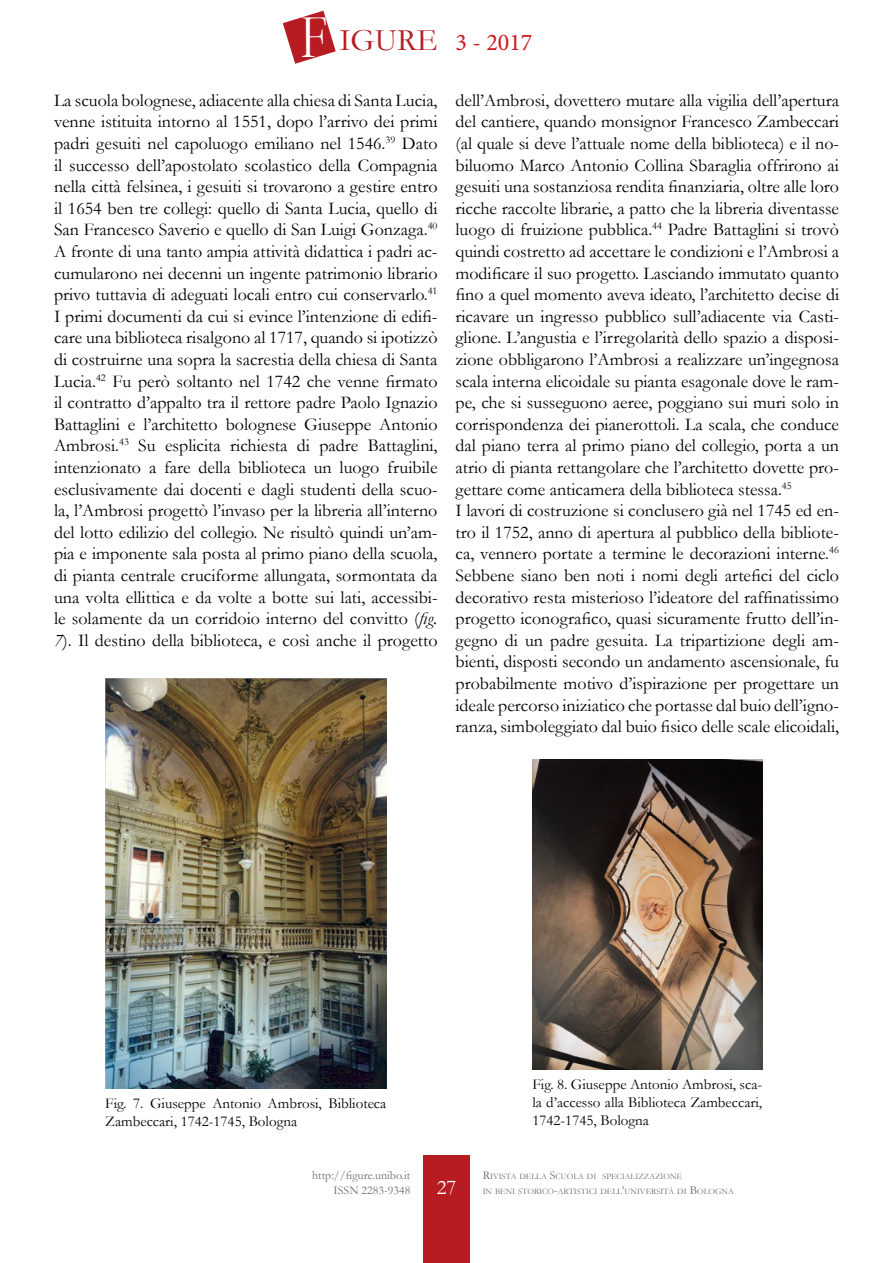
<style>
.page{position:relative;width:893px;height:1263px;background:#fff}
.page>*{position:absolute;margin:0;border:0;box-sizing:border-box;transform-origin:0 0}
.t1{font:24px "Minion Pro";color:#cd1719}
.t2{font:21px "Garamond";color:#fff}
.t3{font:18px/21.6px "Garamond";color:#000;text-align:justify}
.t4{font:15px/18px "Garamond";color:#000}
.t5{font:12px/14.4px "Garamond";color:#6d6d6c;text-align:right}
.t6{font:8.4px "Garamond";color:#6d6d6c}
.s1{font-family:"Garamond";font-size:63.3px;color:#fff}
.s2{font-family:"Garamond";font-size:31.5px;color:#b71c22}
.s3{font-style:italic}
.s4{font-size:12px}
</style>
<div class="page">
<div style="left:423px;top:1155px;width:46px;height:108px;background:#b71c22"></div>
<svg style="left:283px;top:11px;width:53px;height:53px"></svg>
<img style="left:105px;top:678px;width:281px;height:410px">
<img style="left:532px;top:760px;width:230px;height:310px">
<h1 class="t1" style="left:301px;top:27px;width:233px"><span class="s1">F</span> <span class="s2">IGURE</span> 3 - 2017</h1>
<p class="t3" style="left:54px;top:91px;width:385px">La scuola bolognese, adiacente alla chiesa di Santa Lucia, venne istituita intorno al 1551, dopo l’arrivo dei primi padri gesuiti nel capoluogo emiliano nel 1546.<sup>39</sup> Dato il successo dell’apostolato scolastico della Compagnia nella città felsinea, i gesuiti si trovarono a gestire entro il 1654 ben tre collegi: quello di Santa Lucia, quello di San Francesco Saverio e quello di San Luigi Gonzaga.<sup>40<br></sup>A fronte di una tanto ampia attività didattica i padri ac&shy;cumularono nei decenni un ingente patrimonio librario privo tuttavia di adeguati locali entro cui conservarlo.<sup>41<br></sup>I primi documenti da cui si evince l’intenzione di edifi&shy;care una biblioteca risalgono al 1717, quando si ipotizzò di costruirne una sopra la sacrestia della chiesa di Santa Lucia.<sup>42</sup> Fu però soltanto nel 1742 che venne firmato il contratto d’appalto tra il rettore padre Paolo Ignazio Battaglini e l’architetto bolognese Giuseppe Antonio Ambrosi.<sup>43</sup> Su esplicita richiesta di padre Battaglini, intenzionato a fare della biblioteca un luogo fruibile esclusivamente dai docenti e dagli studenti della scuo&shy;la, l’Ambrosi progettò l’invaso per la libreria all’interno del lotto edilizio del collegio. Ne risultò quindi un’am&shy;pia e imponente sala posta al primo piano della scuola, di pianta centrale cruciforme allungata, sormontata da una volta ellittica e da volte a botte sui lati, accessibi&shy;le solamente da un corridoio interno del convitto (<span class="s3">fig.<br>7</span>). Il destino della biblioteca, e così anche il progetto</p>
<p class="t3" style="left:455px;top:91px;width:385px;text-align:left">dell’Ambrosi, dovettero mutare alla vigilia dell’apertura del cantiere, quando monsignor Francesco Zambeccari (al quale si deve l’attuale nome della biblioteca) e il no&shy;biluomo Marco Antonio Collina Sbaraglia offrirono ai gesuiti una sostanziosa rendita finanziaria, oltre alle loro ricche raccolte librarie, a patto che la libreria diventasse luogo di fruizione pubblica.<sup>44</sup> Padre Battaglini si trovò quindi costretto ad accettare le condizioni e l’Ambrosi a modificare il suo progetto. Lasciando immutato quanto fino a quel momento aveva ideato, l’architetto decise di ricavare un ingresso pubblico sull’adiacente via Casti&shy;glione. L’angustia e l’irregolarità dello spazio a disposi&shy;zione obbligarono l’Ambrosi a realizzare un’ingegnosa scala interna elicoidale su pianta esagonale dove le ram&shy;pe, che si susseguono aeree, poggiano sui muri solo in corrispondenza dei pianerottoli. La scala, che conduce dal piano terra al primo piano del collegio, porta a un atrio di pianta rettangolare che l’architetto dovette pro&shy;gettare come anticamera della biblioteca stessa.<sup>45<br></sup>I lavori di costruzione si conclusero già nel 1745 ed en&shy;tro il 1752, anno di apertura al pubblico della bibliote&shy;ca, vennero portate a termine le decorazioni interne.<sup>46<br></sup>Sebbene siano ben noti i nomi degli artefici del ciclo decorativo resta misterioso l’ideatore del raffinatissimo progetto iconografico, quasi sicuramente frutto dell’in&shy;gegno di un padre gesuita. La tripartizione degli am&shy;bienti, disposti secondo un andamento ascensionale, fu probabilmente motivo d’ispirazione per progettare un ideale percorso iniziatico che portasse dal buio dell’igno&shy;ranza, simboleggiato dal buio fisico delle scale elicoidali,</p>
<p class="t4" style="left:105px;top:1095px;width:283px">Fig. 7. Giuseppe Antonio Ambrosi, Biblioteca<br>Zambeccari, 1742-1745, Bologna</p>
<p class="t4" style="left:532px;top:1077px;width:231px;text-align:justify">Fig. 8. Giuseppe Antonio Ambrosi, sca&shy;la d’accesso alla Biblioteca Zambeccari, 1742-1745, Bologna</p>
<p class="t5" style="left:312px;top:1169px;width:100px">http://figure.unibo.it<br>ISSN 2283-9348</p>
<p class="t6" style="left:483px;top:1173px;width:201px"><span class="s4">R</span>IVISTA DELLA <span class="s4">S</span>CUOLA DI SPECIALIZZAZIONE</p>
<p class="t2" style="left:437px;top:1179px;width:21px">27</p>
<p class="t6" style="left:483px;top:1188px;width:252px">IN BENI STORICO<span class="s4">-</span>ARTISTICI DELL<span class="s4">’</span>UNIVERSITÀ DI <span class="s4">B</span>OLOGNA</p>
</div>
